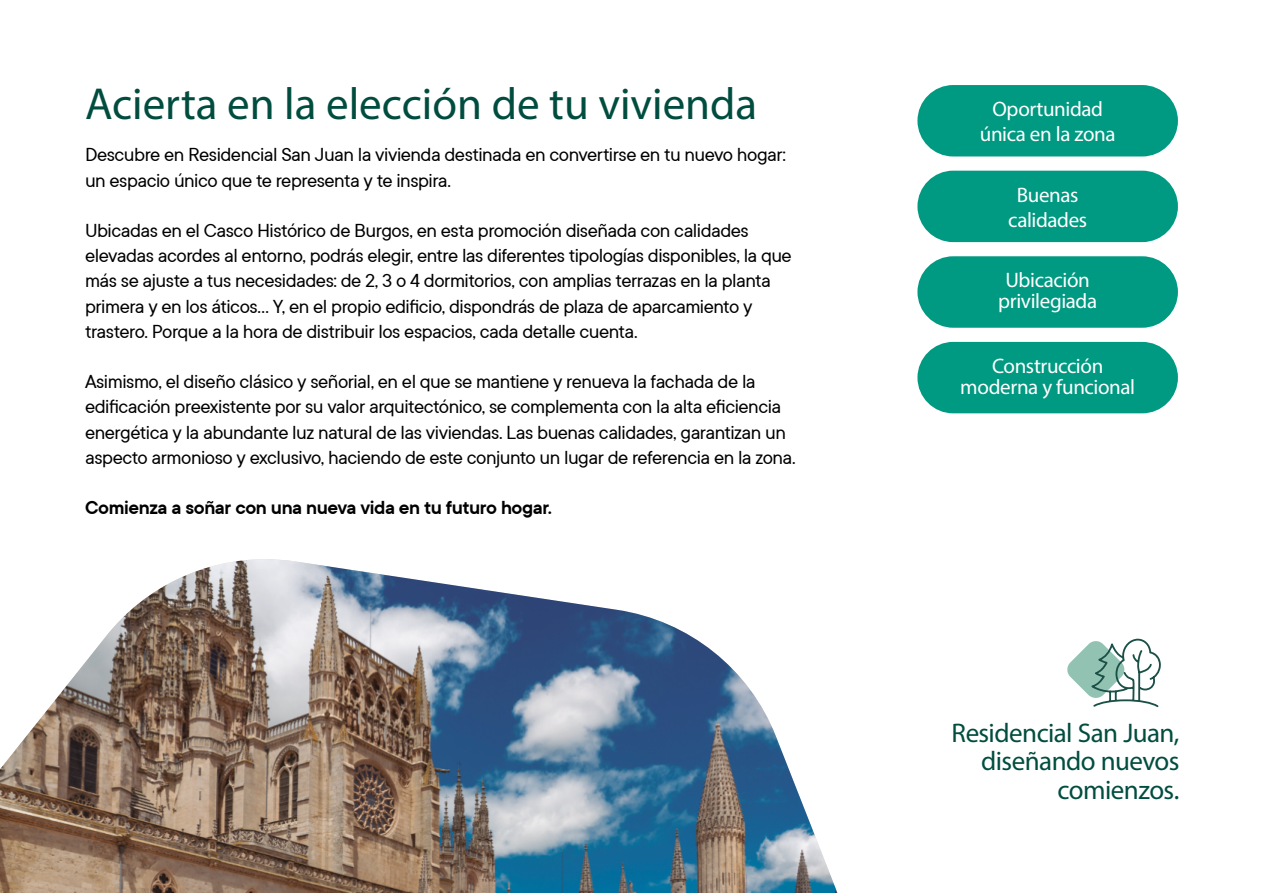
<style>
.page{position:relative;width:1263px;height:893px;background:#fff}
.page>*{position:absolute;margin:0;border:0;box-sizing:border-box;transform-origin:0 0}
.t1{font:45px "Myriad Pro";color:#004d3f}
.t2{font:27px/28.5px "Myriad Pro";letter-spacing:-.02em;color:#004d3f;text-align:right}
.t3{font:21px/25.2px "TT Commons";letter-spacing:-.025em;color:#000}
.t4{font:21px/25.2px "Myriad Pro";letter-spacing:-.015em;color:#fff;text-align:center}
.t5{font:600 21px "TT Commons";letter-spacing:-.02em;color:#000}
</style>
<div class="page">
<div style="left:917px;top:85px;width:261px;height:71px;background:#009981;border-radius:36px"></div>
<div style="left:917px;top:171px;width:261px;height:71px;background:#009981;border-radius:36px"></div>
<div style="left:917px;top:256px;width:261px;height:72px;background:#009981;border-radius:36px"></div>
<div style="left:917px;top:342px;width:261px;height:71px;background:#009981;border-radius:36px"></div>
<svg style="left:1067px;top:639px;width:94px;height:68px"></svg>
<img style="left:0;top:559px;width:837px;height:334px">
<h1 class="t1" style="left:85px;top:76px;width:674px">Acierta en la elección de tu vivienda</h1>
<p class="t3" style="left:85px;top:142px;width:702px">Descubre en Residencial San Juan la vivienda destinada en convertirse en tu nuevo hogar: un espacio único que te representa y te inspira.</p>
<p class="t3" style="left:85px;top:217px;width:708px">Ubicadas en el Casco Histórico de Burgos, en esta promoción diseñada con calidades elevadas acordes al entorno, podrás elegir, entre las diferentes tipologías disponibles, la que más se ajuste a tus necesidades: de 2, 3 o 4 dormitorios, con amplias terrazas en la planta primera y en los áticos… Y, en el propio edificio, dispondrás de plaza de aparcamiento y trastero. Porque a la hora de distribuir los espacios, cada detalle cuenta.</p>
<p class="t3" style="left:85px;top:368px;width:712px">Asimismo, el diseño clásico y señorial, en el que se mantiene y renueva la fachada de la edificación preexistente por su valor arquitectónico, se complementa con la alta eficiencia energética y la abundante luz natural de las viviendas. Las buenas calidades, garantizan un aspecto armonioso y exclusivo, haciendo de este conjunto un lugar de referencia en la zona.</p>
<p class="t5" style="left:85px;top:494px;width:469px">Comienza a soñar con una nueva vida en tu futuro hogar.</p>
<p class="t4" style="left:980px;top:96px;width:137px">Oportunidad única en la zona</p>
<p class="t4" style="left:1008px;top:182px;width:80px">Buenas calidades</p>
<p class="t4" style="left:998px;top:269px;width:100px;line-height:21px">Ubicación privilegiada</p>
<p class="t4" style="left:960px;top:355px;width:176px;line-height:21px">Construcción moderna y funcional</p>
<p class="t2" style="left:951px;top:718px;width:229px">Residencial San Juan, diseñando nuevos comienzos.</p>
</div>
